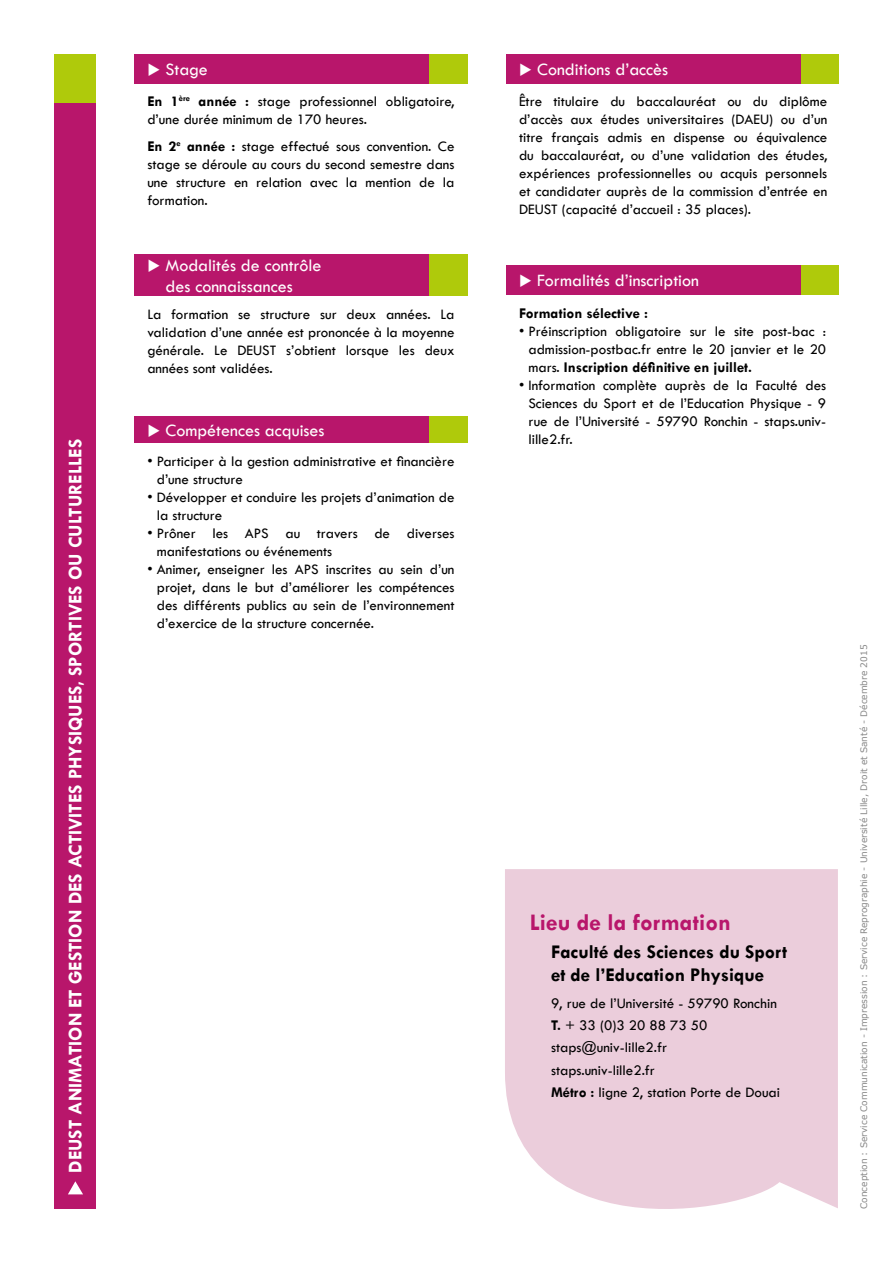
<style>
.page{position:relative;width:893px;height:1263px;background:#fff}
.page>*{position:absolute;margin:0;border:0;box-sizing:border-box;transform-origin:0 0}
.t1{font:700 24px "Tw Cen";color:#b8166b}
.t2{font:700 19.5px "Tw Cen";color:#fff}
.t3{font:700 19.5px/23.4px "Tw Cen";color:#000}
.t4{font:18px/21.6px "Tw Cen";color:#fff;text-align:center}
.t5{font:15px/18px "Tw Cen";color:#000;text-align:justify}
.t6{font:700 15px "Tw Cen";color:#000}
.t7{font:9px "Verdana";color:#878787}
.s1{font-weight:700}
</style>
<div class="page">
<div style="left:54px;top:54px;width:42px;height:49px;background:#afca0b"></div>
<div style="left:54px;top:103px;width:42px;height:1106px;background:#b8166b"></div>
<svg style="left:68px;top:1181px;width:15px;height:13px"></svg>
<div style="left:505px;top:869px;width:333px;height:340px;background:#ebcddb"></div>
<div style="left:429px;top:416px;width:38px;height:26px;background:#afca0b"></div>
<div style="left:135px;top:416px;width:294px;height:26px;background:#b8166b"></div>
<div style="left:429px;top:254px;width:38px;height:42px;background:#afca0b"></div>
<div style="left:135px;top:254px;width:294px;height:42px;background:#b8166b"></div>
<div style="left:429px;top:54px;width:38px;height:29px;background:#afca0b"></div>
<div style="left:135px;top:54px;width:294px;height:29px;background:#b8166b"></div>
<div style="left:801px;top:266px;width:38px;height:29px;background:#afca0b"></div>
<div style="left:506px;top:266px;width:295px;height:29px;background:#b8166b"></div>
<div style="left:801px;top:54px;width:38px;height:29px;background:#afca0b"></div>
<div style="left:506px;top:54px;width:295px;height:29px;background:#b8166b"></div>
<h2 class="t2" style="left:64px;top:1173px;width:735px;rotate:-90deg">DEUST ANIMATION ET GESTION DES ACTIVITES PHYSIQUES, SPORTIVES OU CULTURELLES</h2>
<p class="t4" style="left:147px;top:58px;width:62px">◆ Stage</p>
<p class="t5" style="left:147px;top:93px;width:309px"><span class="s1">En 1</span><sup>ère</sup> <span class="s1">année :</span> stage professionnel obligatoire, d’une durée minimum de 170 heures.</p>
<p class="t5" style="left:147px;top:137px;width:309px"><span class="s1">En 2</span><sup>e</sup> <span class="s1">année :</span> stage effectué sous convention. Ce stage se déroule au cours du second semestre dans une structure en relation avec la mention de la formation.</p>
<p class="t4" style="left:147px;top:254px;width:176px">◆ Modalités de contrôle des connaissances</p>
<p class="t5" style="left:147px;top:305px;width:309px">La formation se structure sur deux années. La validation d’une année est prononcée à la moyenne générale. Le DEUST s’obtient lorsque les deux années sont validées.</p>
<p class="t4" style="left:147px;top:419px;width:179px">◆ Compétences acquises</p>
<p class="t5" style="left:157px;top:452px;width:299px;text-indent:-9px">• Participer à la gestion administrative et financière d’une structure</p>
<p class="t5" style="left:157px;top:488px;width:299px;text-indent:-9px">• Développer et conduire les projets d’animation de la structure</p>
<p class="t5" style="left:157px;top:524px;width:299px;text-indent:-9px">• Prôner les APS au travers de diverses manifestations ou événements</p>
<p class="t5" style="left:157px;top:560px;width:299px;text-indent:-9px">• Animer, enseigner les APS inscrites au sein d’un projet, dans le but d’améliorer les compétences des différents publics au sein de l’environnement d’exercice de la structure concernée.</p>
<p class="t4" style="left:519px;top:58px;width:151px">◆ Conditions d’accès</p>
<p class="t5" style="left:519px;top:93px;width:310px">Être titulaire du baccalauréat ou du diplôme d’accès aux études universitaires (DAEU) ou d’un titre français admis en dispense ou équivalence du baccalauréat, ou d’une validation des études, expériences professionnelles ou acquis personnels et candidater auprès de la commission d’entrée en DEUST (capacité d’accueil : 35 places).</p>
<p class="t4" style="left:519px;top:270px;width:182px">◆ Formalités d’inscription</p>
<p class="t6" style="left:519px;top:304px;width:130px">Formation sélective :</p>
<p class="t5" style="left:528px;top:322px;width:299px;text-indent:-9px">• Préinscription obligatoire sur le site post-bac : admission-postbac.fr entre le 20 janvier et le 20 mars. <span class="s1">Inscription définitive en juillet.</span></p>
<p class="t5" style="left:528px;top:376px;width:299px;text-indent:-9px">• Information complète auprès de la Faculté des Sciences du Sport et de l’Education Physique - 9 rue de l’Université - 59790 Ronchin - staps.univ&shy;lille2.fr.</p>
<h1 class="t1" style="left:530px;top:908px;width:203px">Lieu de la formation</h1>
<h2 class="t3" style="left:551px;top:940px;width:238px">Faculté des Sciences du Sport et de l’Education Physique</h2>
<p class="t5" style="left:551px;top:992px;width:231px;line-height:22.2px;text-align:left">9, rue de l’Université - 59790 Ronchin<br><span class="s1">T.</span> + 33 (0)3 20 88 73 50 staps@univ-lille2.fr<br>staps.univ-lille2.fr<br><span class="s1">Métro :</span> ligne 2, station Porte de Douai</p>
<p class="t7" style="left:858px;top:1209px;width:566px;rotate:-90deg">Conception : Service Communication - Impression : Service Reprographie - Université Lille, Droit et Santé - Décembre 2015</p>
</div>
